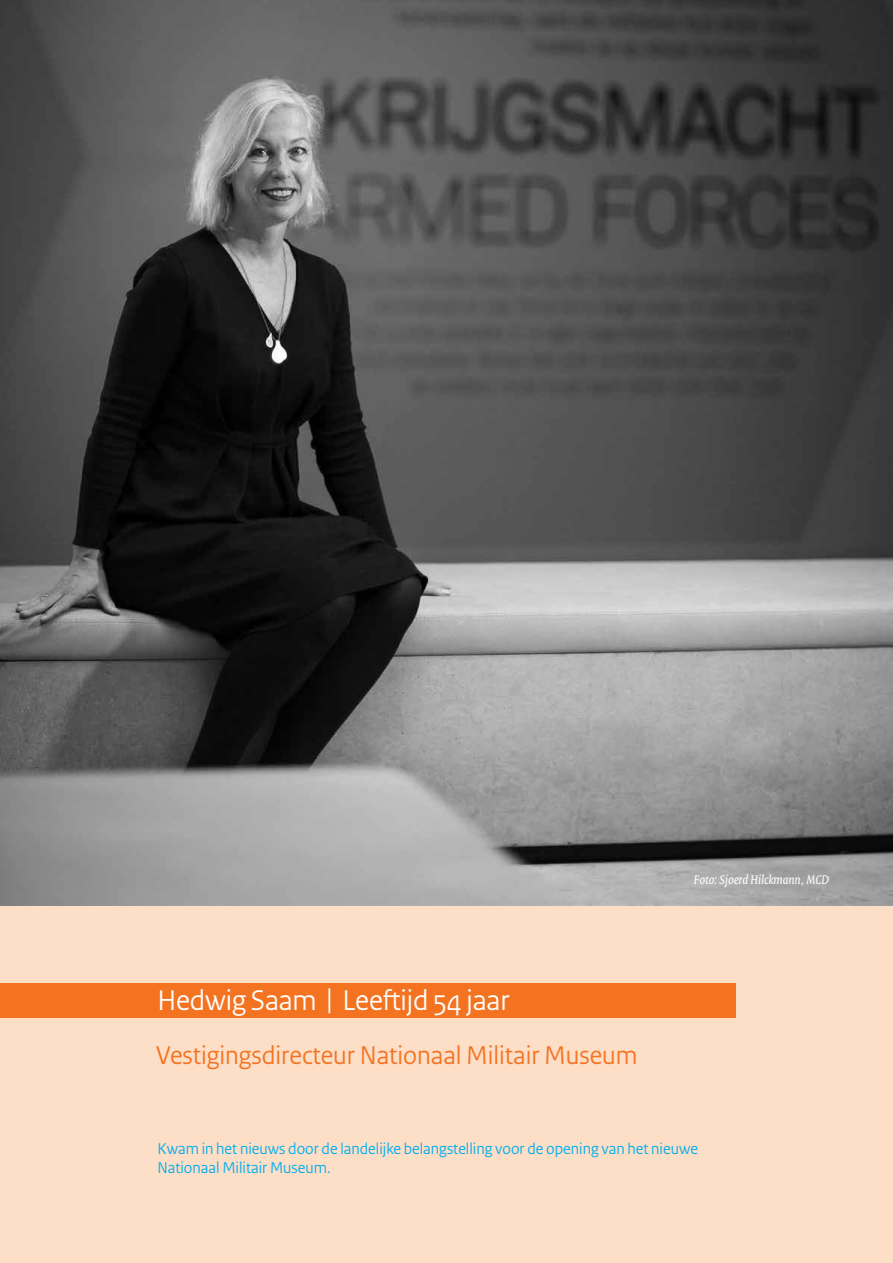
<style>
.page{position:relative;width:893px;height:1263px;background:#fddec6}
.page>*{position:absolute;margin:0;border:0;box-sizing:border-box;transform-origin:0 0}
._02_RO_Interview_-_n{font:30px "Rijksoverheid Sans Heading";letter-spacing:-.005em;color:#fff}
._01_RO_Interview_-_h{font:27px "Rijksoverheid Sans Heading";color:#f47321}
._03_RO_Interview_-_s{font:16.5px/19.5px "Rijksoverheid Sans Heading";color:#00aeef}
.Fotobijschrift_wit_9{font:italic 13.5px "Rijksoverheid Serif";color:#fff}
</style>
<div class="page">
<img style="left:0;top:0;width:893px;height:906px">
<div style="left:0;top:984px;width:736px;height:34px;background:#f47321"></div>
<p class="_02_RO_Interview_-_n" style="left:157px;top:983px;width:354px">Hedwig Saam | Leeftijd 54 jaar</p>
<p class="_01_RO_Interview_-_h" style="left:156px;top:1039px;width:483px">Vestigingsdirecteur Nationaal Militair Museum</p>
<p class="Fotobijschrift_wit_9" style="left:694px;top:871px;width:137px">Foto: Sjoerd Hilckmann, MCD</p>
<p class="_03_RO_Interview_-_s" style="left:157px;top:1139px;width:542px">Kwam in het nieuws door de landelijke belangstelling voor de opening van het nieuwe<br>Nationaal Militair Museum.</p>
</div>
